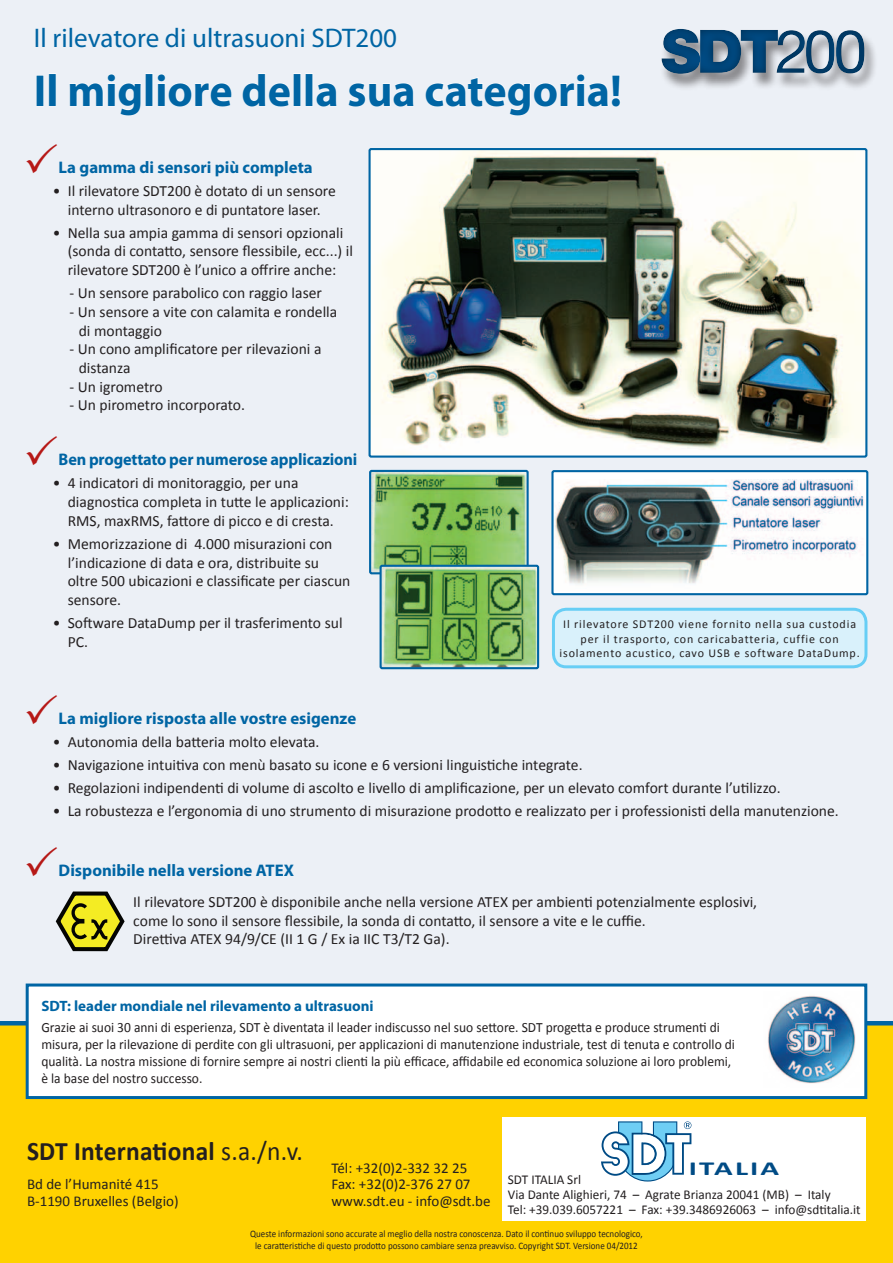
<style>
.page{position:relative;width:893px;height:1263px;background:#ecf0f6}
.page>*{position:absolute;margin:0;border:0;box-sizing:border-box;transform-origin:0 0}
.page2MainTitle{font:700 45px "Myriad Pro";color:#0065a4}
.page2SubTitle{font:27px "Myriad Pro";color:#0065a4}
.Head_2{font:700 26.85px "Calibri";letter-spacing:.01em;color:#231f20;scale:.95 1}
.t1{font:700 19.95px "Calibri";letter-spacing:.07em;color:#004b85;scale:1.55 1}
.V-Titles{font:700 16.8px "Myriad Pro";color:#0065a4}
.body1{font:15.6px/18.8px "Calibri";color:#231f20}
.body3{font:15.6px/18.8px "Calibri";color:#231f20}
.body2{font:15.6px/18.8px "Calibri";color:#231f20}
.t2{font:15px "Calibri";color:#231f20}
.t3{font:700 15px "Myriad Pro";color:#0065a4}
.body4{font:14.1px/17.1px "Calibri";color:#231f20;scale:.95 1}
.t4{font:13.5px/15px "Calibri";color:#231f20}
.Paragraph_Style_4{font:12px/14.4px "Calibri";letter-spacing:.07em;color:#231f20;text-align:center}
.t5{font:9.9px "Calibri";color:#231f20;scale:.91 1}
.s1{font-weight:400}
</style>
<div class="page">
<div style="left:0;top:1025px;width:893px;height:238px;background:#ffd200"></div>
<hr style="left:0;top:1021px;width:893px;height:4px;background:#0065a4">
<div style="left:659px;top:30px;width:218px;height:61px;background:#231f20;opacity:.5"></div>
<div style="left:659px;top:26px;width:207px;height:50px;background:#231f20;opacity:.5"></div>
<img style="left:368px;top:148px;width:500px;height:310px">
<img style="left:369px;top:469px;width:171px;height:201px">
<div style="left:27px;top:985px;width:839px;height:112px;background:#fff"></div>
<div style="left:26px;top:983px;width:841px;height:116px;border:3px solid #0065a4"></div>
<div style="left:503px;top:1117px;width:363px;height:104px;background:#fff"></div>
<svg style="left:55px;top:891px;width:70px;height:61px"></svg>
<div style="left:553px;top:609px;width:313px;height:58px;background:#d9f1fb;border-radius:13px"></div>
<div style="left:552px;top:608px;width:315px;height:60px;border:3px solid #67cef5;border-radius:13px"></div>
<div style="left:49px;top:74px;width:7px;height:32px;border:1px solid #fff"></div>
<svg style="left:70px;top:74px;width:71px;height:42px"></svg>
<div style="left:146px;top:74px;width:7px;height:32px;border:1px solid #fff"></div>
<svg style="left:158px;top:74px;width:74px;height:33px"></svg>
<svg style="left:243px;top:73px;width:47px;height:34px"></svg>
<div style="left:294px;top:74px;width:7px;height:32px;border:1px solid #fff"></div>
<div style="left:306px;top:74px;width:7px;height:32px;border:1px solid #fff"></div>
<svg style="left:316px;top:83px;width:21px;height:24px"></svg>
<svg style="left:349px;top:83px;width:65px;height:24px"></svg>
<svg style="left:426px;top:74px;width:195px;height:42px"></svg>
<img style="left:551px;top:470px;width:318px;height:126px">
<svg style="left:601px;top:1121px;width:90px;height:60px"></svg>
<img style="left:768px;top:996px;width:88px;height:88px">
<p class="page2SubTitle" style="left:34px;top:22px;width:365px">Il rilevatore di ultrasuoni SDT200</p>
<p class="page2MainTitle" style="left:34px;top:61px;width:590px">Il migliore della sua categoria!</p>
<p class="V-Titles" style="left:59px;top:156px;width:256px">La gamma di sensori più completa</p>
<p class="body1" style="left:53px;top:181px;width:285px;text-align:center">• Il rilevatore SDT200 è dotato di un sensore interno ultrasonoro e di puntatore laser.</p>
<p class="body1" style="left:68px;top:223px;width:287px;text-indent:-15px">• Nella sua ampia gamma di sensori opzionali (sonda di contatto, sensore flessibile, ecc...) il rilevatore SDT200 è l’unico a offrire anche:</p>
<p class="body2" style="left:70px;top:284px;width:254px">- Un sensore parabolico con raggio laser</p>
<p class="body2" style="left:79px;top:302px;width:260px;text-indent:-9px">- Un sensore a vite con calamita e rondella di montaggio</p>
<p class="body2" style="left:79px;top:340px;width:244px;text-indent:-9px">- Un cono amplificatore per rilevazioni a distanza</p>
<p class="body2" style="left:70px;top:377px;width:95px">- Un igrometro</p>
<p class="body2" style="left:70px;top:396px;width:177px">- Un pirometro incorporato.</p>
<p class="V-Titles" style="left:59px;top:449px;width:300px">Ben progettato per numerose applicazioni</p>
<p class="body1" style="left:68px;top:474px;width:283px;text-indent:-15px">• 4 indicatori di monitoraggio, per una diagnostica completa in tutte le applicazioni:<br>RMS, maxRMS, fattore di picco e di cresta.</p>
<p class="body1" style="left:68px;top:534px;width:284px;text-indent:-15px">• Memorizzazione di 4.000 misurazioni con l’indicazione di data e ora, distribuite su oltre 500 ubicazioni e classificate per ciascun sensore.</p>
<p class="body1" style="left:68px;top:613px;width:276px;text-indent:-15px">• Software DataDump per il trasferimento sul<br>PC.</p>
<p class="Paragraph_Style_4" style="left:560px;top:617px;width:302px">Il rilevatore SDT200 viene fornito nella sua custodia per il trasporto, con caricabatteria, cuffie con isolamento acustico, cavo USB e software DataDump.</p>
<p class="V-Titles" style="left:59px;top:708px;width:299px">La migliore risposta alle vostre esigenze</p>
<p class="body1" style="left:53px;top:733px;width:268px">• Autonomia della batteria molto elevata.</p>
<p class="body1" style="left:53px;top:756px;width:531px">• Navigazione intuitiva con menù basato su icone e 6 versioni linguistiche integrate.</p>
<p class="body1" style="left:53px;top:779px;width:729px">• Regolazioni indipendenti di volume di ascolto e livello di amplificazione, per un elevato comfort durante l’utilizzo.</p>
<p class="body1" style="left:53px;top:802px;width:788px">• La robustezza e l’ergonomia di uno strumento di misurazione prodotto e realizzato per i professionisti della manutenzione.</p>
<p class="V-Titles" style="left:59px;top:859px;width:237px">Disponibile nella versione ATEX</p>
<p class="body3" style="left:133px;top:892px;width:625px">Il rilevatore SDT200 è disponibile anche nella versione ATEX per ambienti potenzialmente esplosivi, come lo sono il sensore flessibile, la sonda di contatto, il sensore a vite e le cuffie.<br>Direttiva ATEX 94/9/CE (II 1 G / Ex ia IIC T3/T2 Ga).</p>
<p class="t3" style="left:41px;top:996px;width:334px">SDT: leader mondiale nel rilevamento a ultrasuoni</p>
<p class="body4" style="left:41px;top:1019px;width:732px">Grazie ai suoi 30 anni di esperienza, SDT è diventata il leader indiscusso nel suo settore. SDT progetta e produce strumenti di misura, per la rilevazione di perdite con gli ultrasuoni, per applicazioni di manutenzione industriale, test di tenuta e controllo di qualità. La nostra missione di fornire sempre ai nostri clienti la più efficace, affidabile ed economica soluzione ai loro problemi, è la base del nostro successo.</p>
<p class="Head_2" style="left:27px;top:1134px;width:292px">SDT International <span class="s1">s.a./n.v.</span></p>
<p class="t2" style="left:27px;top:1174px;width:133px">Bd de l’Humanité 415</p>
<p class="t2" style="left:27px;top:1191px;width:153px">B-1190 Bruxelles (Belgio)</p>
<p class="t2" style="left:332px;top:1158px;width:137px">Tél: +32(0)2-332 32 25</p>
<p class="t2" style="left:332px;top:1174px;width:141px">Fax: +32(0)2-376 27 07</p>
<p class="t2" style="left:332px;top:1191px;width:161px">www.sdt.eu - info@sdt.be</p>
<p class="t1" style="left:689px;top:1156px;width:60px">ITALIA</p>
<p class="t4" style="left:508px;top:1172px;width:354px">SDT ITALIA Srl<br>Via Dante Alighieri, 74 – Agrate Brianza 20041 (MB) – Italy<br>Tel: +39.039.6057221 – Fax: +39.3486926063 – info@sdtitalia.it</p>
<p class="t5" style="left:250px;top:1228px;width:433px">Queste informazioni sono accurate al meglio della nostra conoscenza. Dato il continuo sviluppo tecnologico,</p>
<p class="t5" style="left:255px;top:1240px;width:422px">le caratteristiche di questo prodotto possono cambiare senza preavviso. Copyright SDT. Versione 04/2012</p>
</div>
